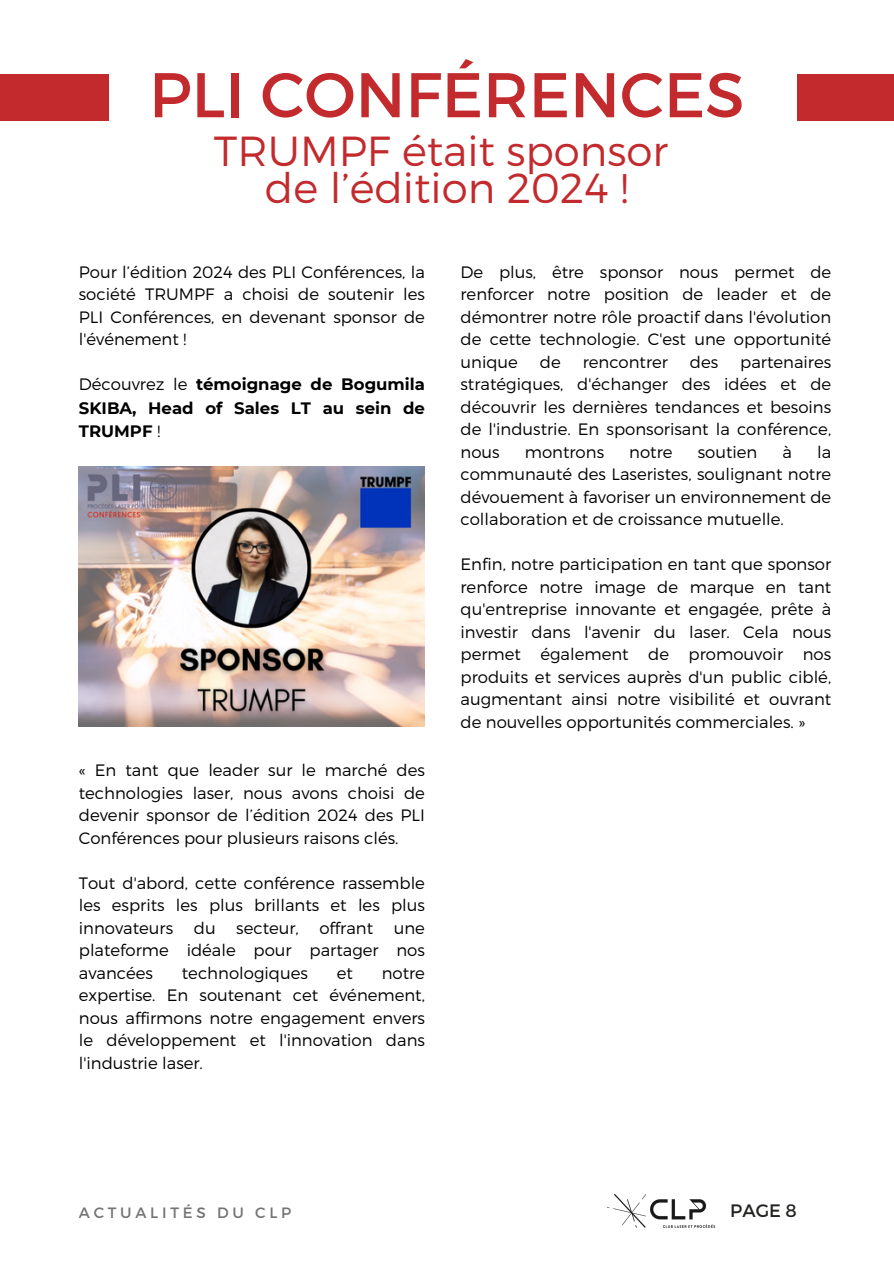
<style>
.page{position:relative;width:894px;height:1264px;background:#fff}
.page>*{position:absolute;margin:0;border:0;box-sizing:border-box;transform-origin:0 0}
.t1{font:63px "Montserrat";color:#c22a2d}
.t2{font:300 42px/37.2px "Montserrat";color:#c22a2d;text-align:center}
.t3{font:18px "Montserrat";color:#222220}
.t4{font:300 16.5px/22.5px "Montserrat";color:#000;text-align:justify}
.t5{font:700 16.5px/23.7px "Montserrat";color:#000;text-align:justify}
.t6{font:15px "Montserrat";letter-spacing:.25em;color:#737373}
.s1{font-weight:300}
</style>
<div class="page">
<img style="left:606px;top:1194px;width:110px;height:34px">
<div style="left:0;top:74px;width:108px;height:47px;background:#c22a2d"></div>
<div style="left:796px;top:74px;width:97px;height:47px;background:#c22a2d"></div>
<img style="left:79px;top:466px;width:345px;height:260px">
<h1 class="t1" style="left:149px;top:54px;width:596px">PLI CONFÉRENCES</h1>
<p class="t2" style="left:214px;top:130px;width:455px">TRUMPF était sponsor de l’édition 2024 !</p>
<h2 class="t4" style="left:79px;top:260px;width:347px">Pour l’édition 2024 des PLI Conférences, la société TRUMPF a choisi de soutenir les PLI Conférences, en devenant sponsor de l'événement !</h2>
<h4 class="t5" style="left:79px;top:372px;width:347px"><span class="s1">Découvrez le</span> témoignage de Bogumila SKIBA, Head of Sales LT au sein de TRUMPF <span class="s1">!</span></h4>
<h4 class="t4" style="left:79px;top:758px;width:347px">« En tant que leader sur le marché des technologies laser, nous avons choisi de devenir sponsor de l’édition 2024 des PLI Conférences pour plusieurs raisons clés.</h4>
<h4 class="t4" style="left:79px;top:870px;width:347px">Tout d'abord, cette conférence rassemble les esprits les plus brillants et les plus innovateurs du secteur, offrant une plateforme idéale pour partager nos avancées</h4>
<h4 class="t4" style="left:182px;top:960px;width:127px">technologiques</h4>
<h4 class="t4" style="left:336px;top:960px;width:18px">et</h4>
<h4 class="t4" style="left:79px;top:960px;width:347px;text-indent:303px">notre expertise. En soutenant cet événement, nous affirmons notre engagement envers le développement et l'innovation dans l'industrie laser.</h4>
<h4 class="t4" style="left:460px;top:260px;width:372px">De plus, être sponsor nous permet de renforcer notre position de leader et de démontrer notre rôle proactif dans l'évolution de cette technologie. C'est une opportunité unique</h4>
<h4 class="t4" style="left:539px;top:350px;width:22px">de</h4>
<h4 class="t4" style="left:582px;top:350px;width:87px">rencontrer</h4>
<h4 class="t4" style="left:689px;top:350px;width:30px">des</h4>
<h4 class="t4" style="left:460px;top:350px;width:372px;text-indent:279px">partenaires stratégiques, d'échanger des idées et de découvrir les dernières tendances et besoins de l'industrie. En sponsorisant la conférence, nous</h4>
<h4 class="t4" style="left:524px;top:440px;width:81px">montrons</h4>
<h4 class="t4" style="left:629px;top:440px;width:45px">notre</h4>
<h4 class="t4" style="left:697px;top:440px;width:61px">soutien</h4>
<h4 class="t4" style="left:782px;top:440px;width:11px">à</h4>
<h4 class="t4" style="left:460px;top:440px;width:372px;text-indent:356px">la communauté des Laseristes, soulignant notre dévouement à favoriser un environnement de collaboration et de croissance mutuelle.</h4>
<p class="t4" style="left:460px;top:552px;width:372px">Enfin, notre participation en tant que sponsor renforce notre image de marque en tant qu'entreprise innovante et engagée, prête à investir dans l'avenir du laser. Cela nous permet également de promouvoir nos produits et services auprès d'un public ciblé, augmentant ainsi notre visibilité et ouvrant de nouvelles opportunités commerciales. »</p>
<h4 class="t6" style="left:79px;top:1203px;width:214px">ACTUALITÉS DU CLP</h4>
<p class="t3" style="left:730px;top:1198px;width:68px">PAGE 8</p>
</div>
